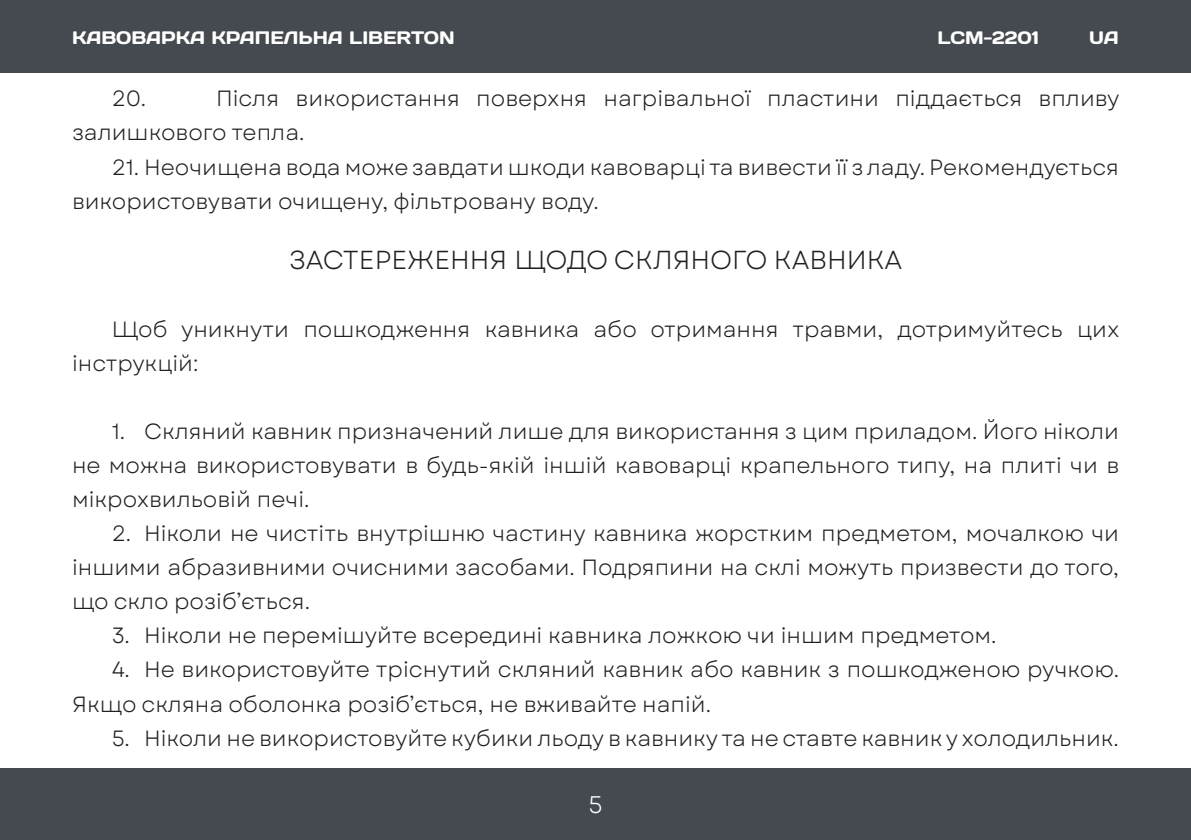
<style>
.page{position:relative;width:1191px;height:840px;background:#fff}
.page>*{position:absolute;margin:0;border:0;box-sizing:border-box;transform-origin:0 0}
.t1{font:26px "Garet";color:#231f20}
.t2{font:24px "Garet";color:#fff}
.t3{font:22px/34px "Garet";color:#231f20}
.t4{font:18px "Days One";color:#fff}
</style>
<div class="page">
<div style="left:0;top:1px;width:1191px;height:72px;background:#444a50"></div>
<div style="left:0;top:768px;width:1191px;height:71px;background:#444a50"></div>
<p class="t4" style="left:72px;top:26px;width:384px">КАВОВАРКА КРАПЕЛЬНА LIBERTON</p>
<p class="t4" style="left:937px;top:26px;width:103px">LCM-2201</p>
<p class="t4" style="left:1089px;top:26px;width:31px">UA</p>
<p class="t3" style="left:72px;top:82px;width:1049px;text-indent:144px">Після використання поверхня нагрівальної пластини піддається впливу залишкового тепла.</p>
<p class="t3" style="left:72px;top:150px;width:1048px;text-indent:40px">21. Неочищена вода може завдати шкоди кавоварці та вивести її з ладу. Рекомендується використовувати очищену, фільтровану воду.</p>
<p class="t1" style="left:289px;top:244px;width:614px">ЗАСТЕРЕЖЕННЯ ЩОДО СКЛЯНОГО КАВНИКА</p>
<p class="t3" style="left:112px;top:82px;width:36px">20.</p>
<p class="t3" style="left:72px;top:313px;width:1049px;text-indent:40px">Щоб уникнути пошкодження кавника або отримання травми, дотримуйтесь цих інструкцій:</p>
<p class="t3" style="left:72px;top:415px;width:1048px;text-align:justify;text-indent:40px">1. Скляний кавник призначений лише для використання з цим приладом. Його ніколи не можна використовувати в будь-якій іншій кавоварці крапельного типу, на плиті чи в мікрохвильовій печі.</p>
<p class="t3" style="left:72px;top:517px;width:1048px;text-align:justify;text-indent:40px">2. Ніколи не чистіть внутрішню частину кавника жорстким предметом, мочалкою чи іншими абразивними очисними засобами. Подряпини на склі можуть призвести до того, що скло розіб’ється.</p>
<p class="t3" style="left:112px;top:619px;width:886px">3. Ніколи не перемішуйте всередині кавника ложкою чи іншим предметом.</p>
<p class="t3" style="left:72px;top:653px;width:1048px;text-indent:40px">4. Не використовуйте тріснутий скляний кавник або кавник з пошкодженою ручкою.<br>Якщо скляна оболонка розіб’ється, не вживайте напій.</p>
<p class="t3" style="left:112px;top:721px;width:1008px">5. Ніколи не використовуйте кубики льоду в кавнику та не ставте кавник у холодильник.</p>
<p class="t2" style="left:588px;top:789px;width:16px">5</p>
</div>
